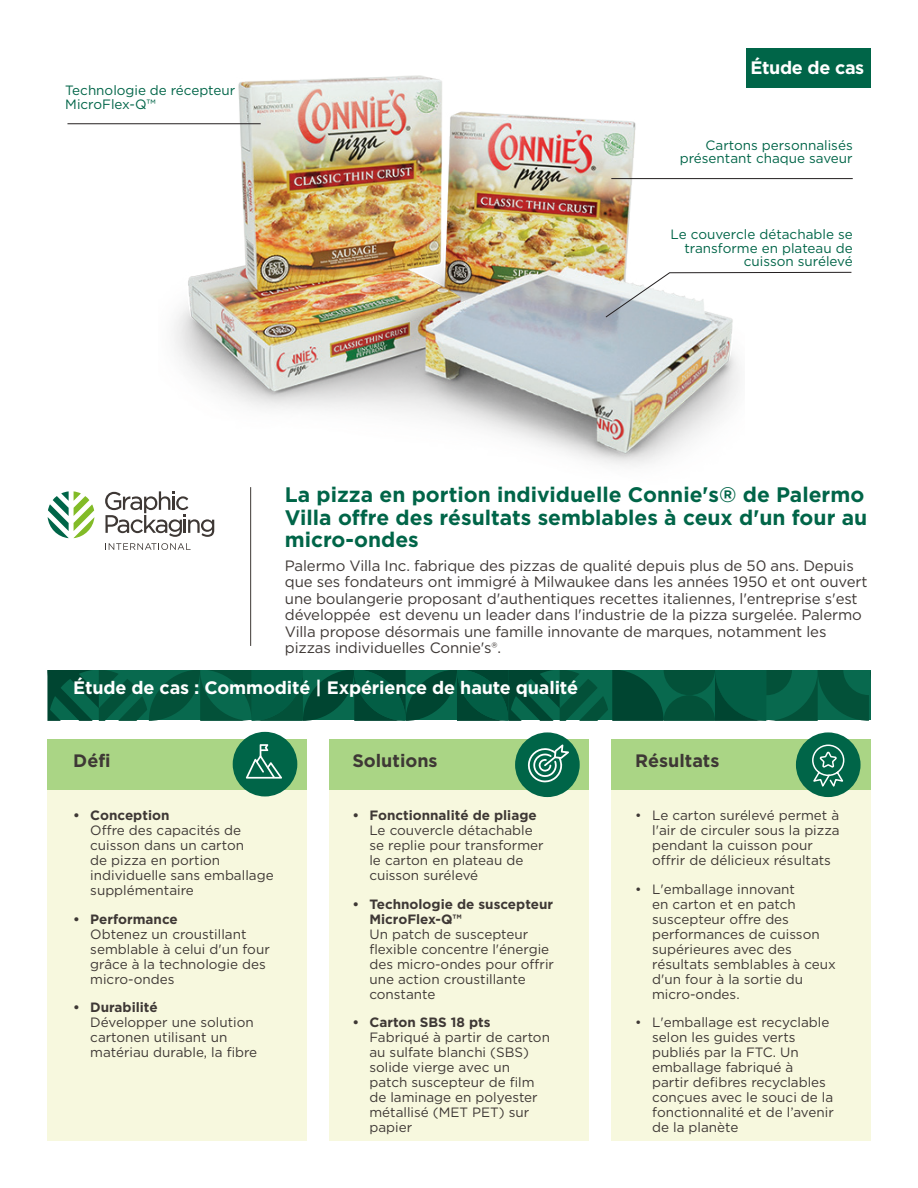
<style>
.page{position:relative;width:918px;height:1188px;background:#fff}
.page>*{position:absolute;margin:0;border:0;box-sizing:border-box;transform-origin:0 0}
.t1{font:700 21px/22.5px "Gotham";color:#006548}
.t2{font:700 18px "Gotham";letter-spacing:-.01em;color:#fff}
.t3{font:700 18px "Gotham";color:#3e3835}
.t4{font:15px/16.5px "Gotham";letter-spacing:-.01em;color:#3e3835}
.t5{font:13.5px/15px "Gotham";color:#3e3835}
.t6{font:13.5px/13.5px "Gotham";color:#006548;text-align:right}
.t7{font:700 13.5px/15px "Gotham";color:#3e3835}
</style>
<div class="page">
<div style="left:746px;top:48px;width:124px;height:39px;background:#006548"></div>
<svg style="left:48px;top:670px;width:823px;height:50px;background:#03583f"></svg>
<hr style="left:250px;top:487px;width:1px;height:159px;background:#3e3835">
<svg style="left:48px;top:491px;width:46px;height:47px"></svg>
<svg style="left:105px;top:491px;width:109px;height:46px"></svg>
<svg style="left:108px;top:543px;width:83px;height:7px"></svg>
<div style="left:330px;top:739px;width:259px;height:401px;background:#f7f8de"></div>
<div style="left:48px;top:739px;width:259px;height:401px;background:#f7f8de"></div>
<div style="left:611px;top:739px;width:259px;height:401px;background:#f7f8de"></div>
<div style="left:48px;top:739px;width:259px;height:51px;background:#aad585"></div>
<div style="left:330px;top:739px;width:259px;height:51px;background:#aad585"></div>
<div style="left:611px;top:739px;width:259px;height:51px;background:#aad585"></div>
<div style="left:233px;top:732px;width:64px;height:64px;background:#006548;border-radius:50%"></div>
<svg style="left:246px;top:744px;width:36px;height:35px"></svg>
<div style="left:515px;top:732px;width:65px;height:65px;background:#006548;border-radius:50%"></div>
<svg style="left:527px;top:744px;width:42px;height:39px"></svg>
<div style="left:796px;top:732px;width:65px;height:65px;background:#006548;border-radius:50%"></div>
<svg style="left:812px;top:744px;width:33px;height:43px"></svg>
<img style="left:158px;top:75px;width:587px;height:426px">
<svg style="left:605px;top:272px;width:247px;height:46px"></svg>
<hr style="left:611px;top:178px;width:242px;height:1px;background:#231f20">
<hr style="left:67px;top:123px;width:194px;height:1px;background:#231f20">
<p class="t6" style="left:65px;top:84px;width:172px;text-align:left">Technologie de récepteur<br>MicroFlex-Q™</p>
<h2 class="t2" style="left:750px;top:57px;width:115px">Étude de cas</h2>
<p class="t6" style="left:680px;top:138px;width:174px">Cartons personnalisés présentant chaque saveur</p>
<p class="t6" style="left:671px;top:227px;width:184px">Le couvercle détachable se transforme en plateau de cuisson surélevé</p>
<h1 class="t1" style="left:285px;top:483px;width:584px">La pizza en portion individuelle Connie's® de Palermo<br>Villa offre des résultats semblables à ceux d'un four au micro-ondes</h1>
<p class="t4" style="left:285px;top:557px;width:584px">Palermo Villa Inc. fabrique des pizzas de qualité depuis plus de 50 ans. Depuis que ses fondateurs ont immigré à Milwaukee dans les années 1950 et ont ouvert une boulangerie proposant d'authentiques recettes italiennes, l'entreprise s'est développée est devenu un leader dans l'industrie de la pizza surgelée. Palermo Villa propose désormais une famille innovante de marques, notamment les pizzas individuelles Connie's®.</p>
<h2 class="t2" style="left:73px;top:677px;width:506px">Étude de cas : Commodité | Expérience de haute qualité</h2>
<h2 class="t3" style="left:73px;top:750px;width:39px">Défi</h2>
<h2 class="t3" style="left:352px;top:750px;width:87px">Solutions</h2>
<h2 class="t3" style="left:635px;top:750px;width:86px">Résultats</h2>
<p class="t7" style="left:73px;top:808px;width:98px">• Conception</p>
<p class="t5" style="left:90px;top:823px;width:185px">Offre des capacités de cuisson dans un carton<br>de pizza en portion individuelle sans emballage supplémentaire</p>
<p class="t7" style="left:73px;top:911px;width:106px">• Performance</p>
<p class="t5" style="left:90px;top:926px;width:181px">Obtenez un croustillant semblable à celui d'un four grâce à la technologie des micro-ondes</p>
<p class="t7" style="left:73px;top:1000px;width:86px">• Durabilité</p>
<p class="t5" style="left:90px;top:1015px;width:169px">Développer une solution cartonen utilisant un matériau durable, la fibre</p>
<p class="t7" style="left:352px;top:808px;width:186px">• Fonctionnalité de pliage</p>
<p class="t5" style="left:369px;top:823px;width:176px">Le couvercle détachable se replie pour transformer le carton en plateau de cuisson surélevé</p>
<p class="t7" style="left:369px;top:896px;width:185px;text-indent:-17px">• Technologie de suscepteur<br>MicroFlex-Q™</p>
<p class="t5" style="left:369px;top:926px;width:186px">Un patch de suscepteur flexible concentre l'énergie des micro-ondes pour offrir une action croustillante constante</p>
<p class="t7" style="left:352px;top:1015px;width:140px">• Carton SBS 18 pts</p>
<p class="t5" style="left:369px;top:1030px;width:182px">Fabriqué à partir de carton au sulfate blanchi (SBS) solide vierge avec un patch suscepteur de film de laminage en polyester métallisé (MET PET) sur papier</p>
<p class="t5" style="left:652px;top:808px;width:189px;text-indent:-17px">• Le carton surélevé permet à l'air de circuler sous la pizza pendant la cuisson pour offrir de délicieux résultats</p>
<p class="t5" style="left:652px;top:881px;width:185px;text-indent:-17px">• L'emballage innovant<br>en carton et en patch suscepteur offre des performances de cuisson supérieures avec des résultats semblables à ceux d'un four à la sortie du micro-ondes.</p>
<p class="t5" style="left:652px;top:1015px;width:183px;text-indent:-17px">• L'emballage est recyclable selon les guides verts publiés par la FTC. Un emballage fabriqué à<br>partir defibres recyclables conçues avec le souci de la fonctionnalité et de l’avenir de la planète</p>
</div>
